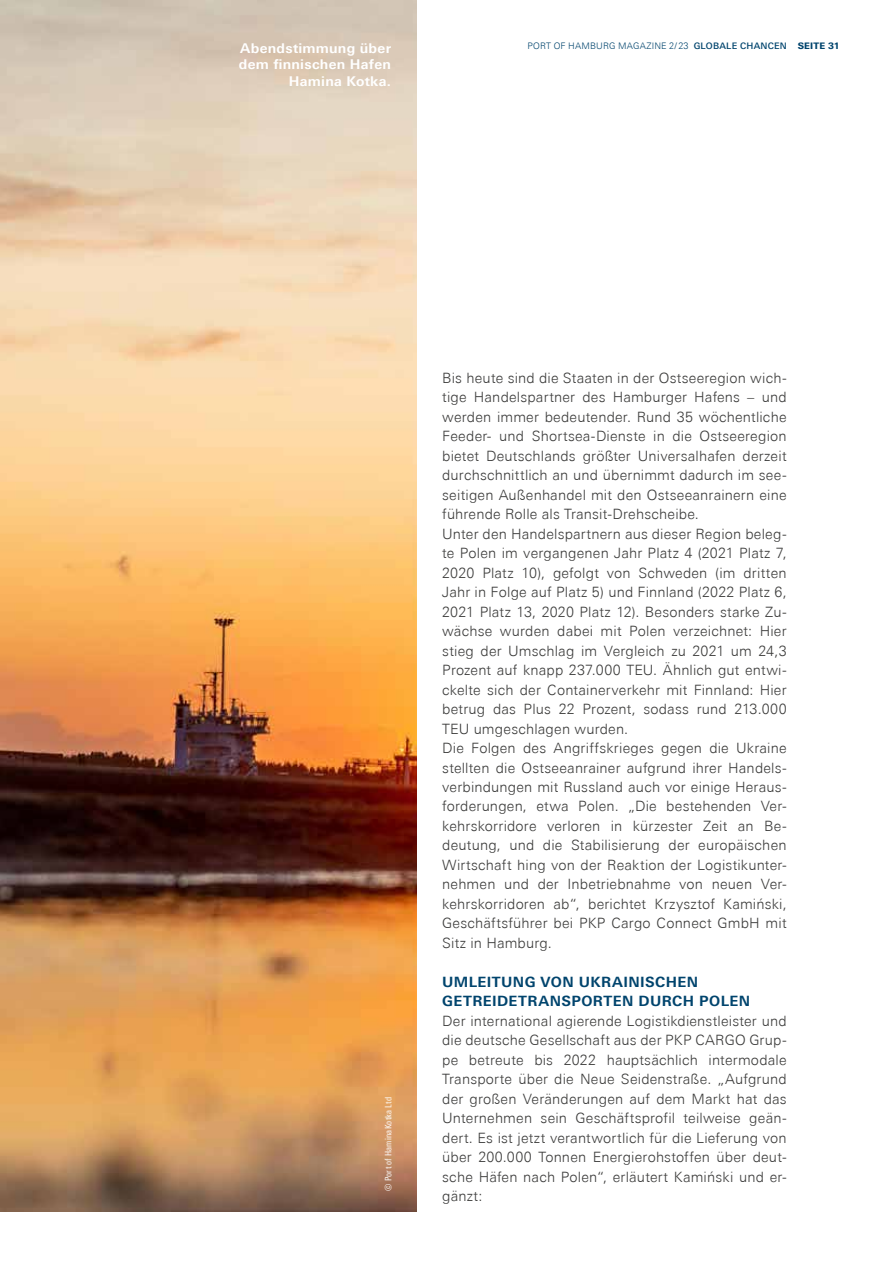
<style>
.page{position:relative;width:893px;height:1263px;background:#fff}
.page>*{position:absolute;margin:0;border:0;box-sizing:border-box;transform-origin:0 0}
.t1{font:300 14.25px/19.5px "Univers Next Pro";letter-spacing:.015em;color:#3a3a39}
.t2{font:700 14.25px/19.5px "Univers Next Pro";letter-spacing:.03em;color:#00446d}
.t3{font:700 13.5px/16.5px "Univers Next Pro";letter-spacing:.02em;color:#fff;text-align:right}
.t4{font:300 9px "Univers Next Pro";letter-spacing:.02em;color:#00446d}
.t5{font:condensed 9px "Univers Next Pro";letter-spacing:.025em;color:#fff}
.s1{font-weight:500}
.s2{font-weight:800}
</style>
<div class="page">
<img style="left:0;top:0;width:417px;height:1212px">
<p class="t3" style="left:239px;top:40px;width:154px">Abendstimmung über dem finnischen Hafen<br>Hamina Kotka.</p>
<p class="t4" style="left:527px;top:41px;width:314px">PORT OF HAMBURG MAGAZINE 2/23 <span class="s1">GLOBALE CHANCEN</span> <span class="s2">SEITE 31</span></p>
<p class="t5" style="left:383px;top:1191px;width:95px;rotate:-90deg">© Port of HaminaKotka Ltd</p>
<p class="t1" style="left:442px;top:368px;width:346px">Bis heute sind die Staaten in der Ostseeregion wich&shy;tige Handelspartner des Hamburger Hafens – und werden immer bedeutender. Rund 35 wöchentliche Feeder- und Shortsea-Dienste in die Ostseeregion bietet Deutschlands größter Universalhafen derzeit durchschnittlich an und übernimmt dadurch im see&shy;seitigen Außenhandel mit den Ostseeanrainern eine führende Rolle als Transit-Drehscheibe.<br>Unter den Handelspartnern aus dieser Region beleg&shy;te Polen im vergangenen Jahr Platz 4 (2021 Platz 7, 2020 Platz 10), gefolgt von Schweden (im dritten Jahr in Folge auf Platz 5) und Finnland (2022 Platz 6, 2021 Platz 13, 2020 Platz 12). Besonders starke Zu&shy;wächse wurden dabei mit Polen verzeichnet: Hier stieg der Umschlag im Vergleich zu 2021 um 24,3<br>Prozent auf knapp 237.000 TEU. Ähnlich gut entwi&shy;ckelte sich der Containerverkehr mit Finnland: Hier betrug das Plus 22 Prozent, sodass rund 213.000<br>TEU umgeschlagen wurden.<br>Die Folgen des Angriffskrieges gegen die Ukraine stellten die Ostseeanrainer aufgrund ihrer Handels&shy;verbindungen mit Russland auch vor einige Heraus&shy;forderungen, etwa Polen. „Die bestehenden Ver&shy;kehrskorridore verloren in kürzester Zeit an Be&shy;deutung, und die Stabilisierung der europäischen Wirtschaft hing von der Reaktion der Logistikunter&shy;nehmen und der Inbetriebnahme von neuen Ver&shy;kehrskorridoren ab“, berichtet Krzysztof Kamiński, Geschäftsführer bei PKP Cargo Connect GmbH mit Sitz in Hamburg.</p>
<p class="t2" style="left:442px;top:972px;width:309px">UMLEITUNG VON UKRAINISCHEN<br>GETREIDETRANSPORTEN DURCH POLEN</p>
<p class="t1" style="left:442px;top:1011px;width:346px;text-align:justify">Der international agierende Logistikdienstleister und die deutsche Gesellschaft aus der PKP CARGO Grup&shy;pe betreute bis 2022 hauptsächlich intermodale Transporte über die Neue Seidenstraße. „Aufgrund der großen Veränderungen auf dem Markt hat das Unternehmen sein Geschäftsprofil teilweise geän&shy;dert. Es ist jetzt verantwortlich für die Lieferung von über 200.000 Tonnen Energierohstoffen über deut&shy;sche Häfen nach Polen“, erläutert Kamiński und er&shy;gänzt:</p>
</div>
